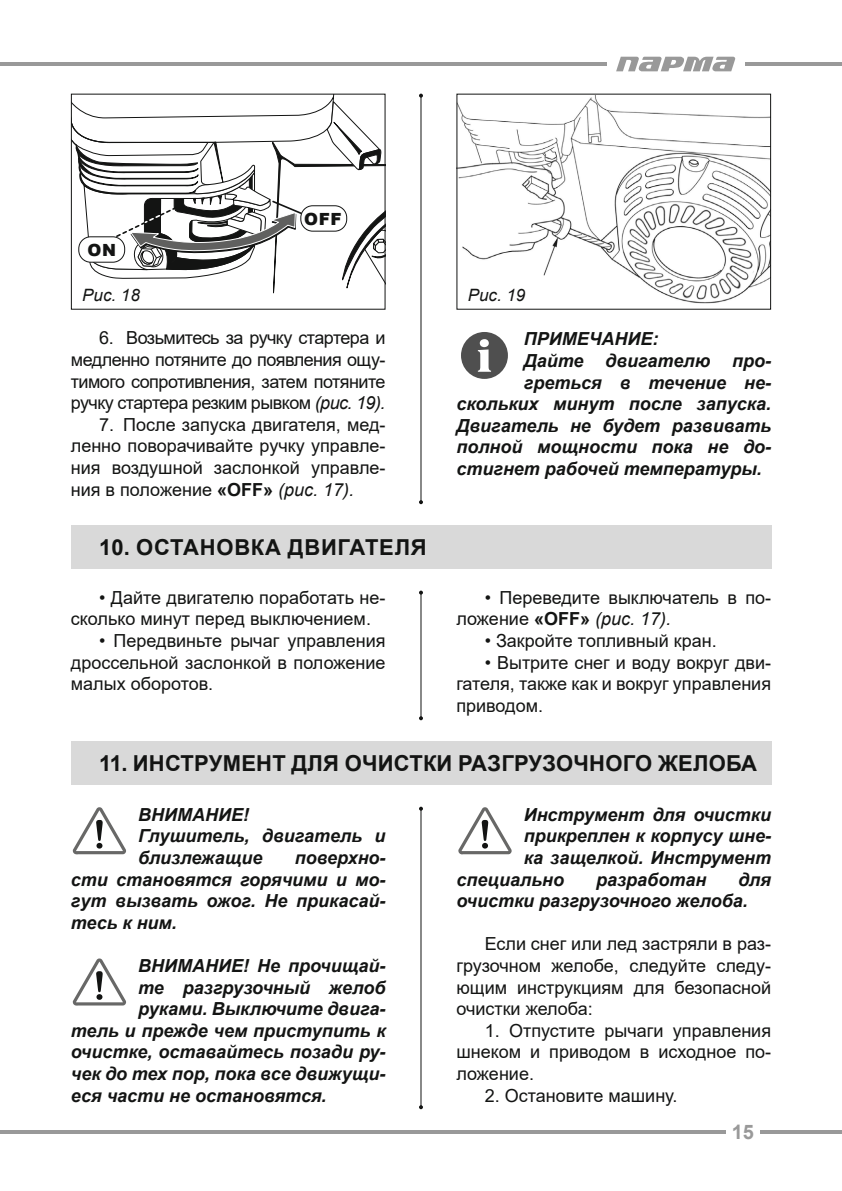
<style>
.page{position:relative;width:842px;height:1191px;background:#fff}
.page>*{position:absolute;margin:0;border:0;box-sizing:border-box;transform-origin:0 0}
.t1{font:700 22px "Arial";letter-spacing:.01em;color:#131413}
.t2{font:700 22px "Arial";letter-spacing:.035em;color:#131413}
.t3{font:700 20px "Arial";color:#999}
.t4{font:18px/21.6px "Arial";color:#131413;text-align:justify}
.t5{font:italic 700 18px/21.6px "Arial";color:#131413}
.t6{font:italic 17px "Arial";color:#131413}
.t7{font:900 16.8px "Arial";color:#131413}
.s1{font-style:italic}
.s2{font-weight:700}
</style>
<div class="page">
<hr style="left:0;top:1130px;width:726px;height:4px;background:#999">
<hr style="left:0;top:62px;width:607px;height:4px;background:#999">
<hr style="left:761px;top:1130px;width:81px;height:4px;background:#999">
<hr style="left:746px;top:62px;width:96px;height:4px;background:#999">
<svg style="left:616px;top:57px;width:119px;height:14px"></svg>
<img style="left:458px;top:96px;width:311px;height:208px">
<svg style="left:73px;top:96px;width:311px;height:198px"></svg>
<div style="left:301px;top:206px;width:46px;height:25px;background:#fff;border-radius:12px"></div>
<div style="left:300px;top:205px;width:47px;height:27px;border:1px solid #131413;border-radius:12px"></div>
<div style="left:79px;top:237px;width:46px;height:25px;background:#fff;border-radius:12px"></div>
<div style="left:78px;top:236px;width:47px;height:27px;border:1px solid #131413;border-radius:12px"></div>
<div style="left:461px;top:332px;width:47px;height:47px;background:#4f4f4f;border-radius:50%"></div>
<svg style="left:478px;top:339px;width:13px;height:33px"></svg>
<hr style="left:420px;top:96px;width:1px;height:406px;background:#131413">
<svg style="left:419px;top:94px;width:4px;height:4px"></svg>
<svg style="left:419px;top:500px;width:4px;height:4px"></svg>
<div style="left:71px;top:526px;width:700px;height:43px;background:#d9d9d9"></div>
<hr style="left:420px;top:592px;width:1px;height:126px;background:#131413">
<svg style="left:419px;top:590px;width:4px;height:4px"></svg>
<svg style="left:419px;top:716px;width:4px;height:4px"></svg>
<svg style="left:73px;top:807px;width:53px;height:47px"></svg>
<svg style="left:73px;top:958px;width:53px;height:47px"></svg>
<div style="left:71px;top:742px;width:700px;height:43px;background:#d9d9d9"></div>
<hr style="left:420px;top:808px;width:1px;height:299px;background:#131413">
<svg style="left:419px;top:806px;width:4px;height:4px"></svg>
<svg style="left:419px;top:1105px;width:4px;height:4px"></svg>
<svg style="left:458px;top:807px;width:54px;height:47px"></svg>
<p class="t7" style="left:87px;top:237px;width:30px">ON</p>
<p class="t6" style="left:82px;top:284px;width:59px">Рис. 18</p>
<p class="t7" style="left:304px;top:207px;width:39px">OFF</p>
<p class="t4" style="left:71px;top:327px;width:316px;text-indent:28px">6. Возьмитесь за ручку стартера и медленно потяните до появления ощу&shy;тимого сопротивления, затем потяните ручку стартера резким рывком <span class="s1">(рис. 19).</span></p>
<p class="t4" style="left:71px;top:413px;width:316px;text-indent:28px">7. После запуска двигателя, мед&shy;ленно поворачивайте ручку управле&shy;ния воздушной заслонкой управле&shy;ния в положение <span class="s2">«OFF»</span> <span class="s1">(рис. 17).</span></p>
<p class="t2" style="left:99px;top:532px;width:329px">10. ОСТАНОВКА ДВИГАТЕЛЯ</p>
<p class="t4" style="left:71px;top:586px;width:316px;text-indent:28px">• Дайте двигателю поработать не&shy;сколько минут перед выключением.</p>
<p class="t4" style="left:71px;top:629px;width:316px;text-indent:28px">• Передвиньте рычаг управления дроссельной заслонкой в положение малых оборотов.</p>
<p class="t6" style="left:468px;top:284px;width:59px">Рис. 19</p>
<p class="t5" style="left:524px;top:329px;width:136px">ПРИМЕЧАНИЕ:</p>
<p class="t5" style="left:524px;top:350px;width:249px">Дайте двигателю про-</p>
<p class="t5" style="left:524px;top:372px;width:249px">греться в течение не-</p>
<p class="t5" style="left:456px;top:393px;width:316px">скольких минут после запуска.</p>
<p class="t5" style="left:456px;top:415px;width:316px">Двигатель не будет развивать</p>
<p class="t5" style="left:456px;top:437px;width:316px">полной мощности пока не до-</p>
<p class="t5" style="left:456px;top:458px;width:307px">стигнет рабочей температуры.</p>
<p class="t4" style="left:456px;top:586px;width:316px;text-indent:28px">• Переведите выключатель в по&shy;ложение <span class="s2">«OFF»</span> <span class="s1">(рис. 17).</span></p>
<p class="t4" style="left:485px;top:629px;width:233px">• Закройте топливный кран.</p>
<p class="t4" style="left:456px;top:651px;width:316px;text-indent:28px">• Вытрите снег и воду вокруг дви&shy;гателя, также как и вокруг управления приводом.</p>
<p class="t1" style="left:99px;top:748px;width:659px">11. ИНСТРУМЕНТ ДЛЯ ОЧИСТКИ РАЗГРУЗОЧНОГО ЖЕЛОБА</p>
<p class="t5" style="left:524px;top:804px;width:249px">Инструмент для очистки</p>
<p class="t5" style="left:524px;top:825px;width:249px">прикреплен к корпусу шне-</p>
<p class="t5" style="left:524px;top:847px;width:249px">ка защелкой. Инструмент</p>
<p class="t5" style="left:456px;top:869px;width:109px">специально</p>
<p class="t5" style="left:596px;top:869px;width:112px">разработан</p>
<p class="t5" style="left:138px;top:804px;width:249px">ВНИМАНИЕ!<br>Глушитель, двигатель и близлежащие</p>
<p class="t5" style="left:71px;top:847px;width:316px;text-align:justify;text-indent:224px">поверхно&shy;сти становятся горячими и мо&shy;гут вызвать ожог. Не прикасай&shy;тесь к ним.</p>
<p class="t5" style="left:138px;top:955px;width:249px">ВНИМАНИЕ! Не прочищай-</p>
<p class="t5" style="left:138px;top:977px;width:249px">те разгрузочный желоб</p>
<p class="t5" style="left:138px;top:998px;width:249px">руками. Выключите двига-</p>
<p class="t5" style="left:71px;top:1020px;width:316px">тель и прежде чем приступить к</p>
<p class="t5" style="left:71px;top:1041px;width:316px">очистке, оставайтесь позади ру-</p>
<p class="t5" style="left:71px;top:1063px;width:316px">чек до тех пор, пока все движущи-</p>
<p class="t5" style="left:71px;top:1085px;width:257px">еся части не остановятся.</p>
<p class="t5" style="left:456px;top:869px;width:316px;text-indent:282px">для очистки разгрузочного желоба.</p>
<p class="t4" style="left:456px;top:933px;width:316px;text-indent:28px">Если снег или лед застряли в раз&shy;грузочном желобе, следуйте следу&shy;ющим инструкциям для безопасной очистки желоба:</p>
<p class="t4" style="left:456px;top:1019px;width:316px;text-indent:28px">1. Отпустите рычаги управления шнеком и приводом в исходное по&shy;ложение.</p>
<p class="t4" style="left:485px;top:1084px;width:194px">2. Остановите машину.</p>
<p class="t3" style="left:732px;top:1118px;width:24px">15</p>
</div>
